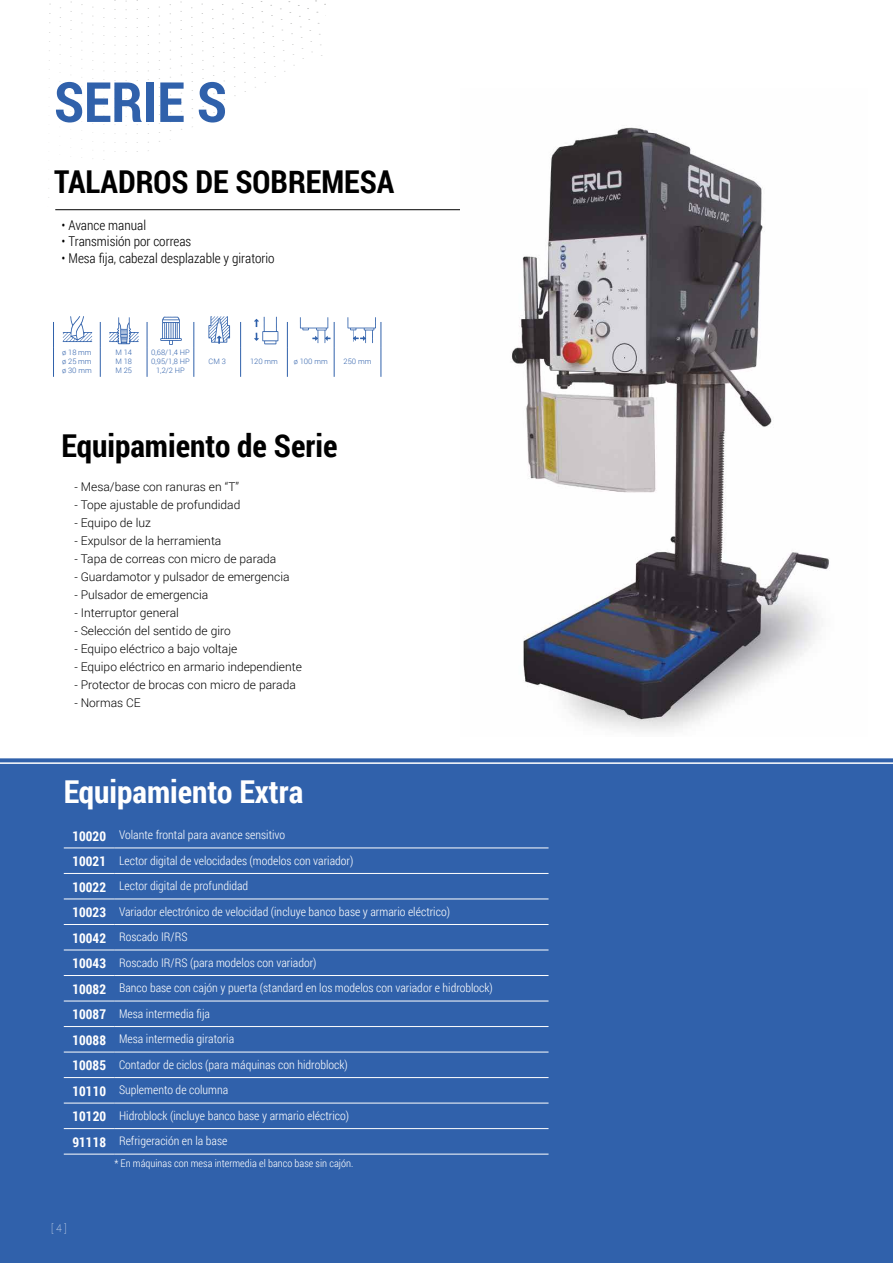
<style>
.page{position:relative;width:893px;height:1263px;background:#fff}
.page>*{position:absolute;margin:0;border:0;box-sizing:border-box;transform-origin:0 0}
.t1{font:700 55.5px "Roboto Condensed";color:#3061ab}
.t2{font:700 31.5px "Roboto Condensed";color:#000}
.t3{font:700 31.5px "Roboto Condensed";color:#fff}
.t4{font:300 13.5px "Roboto Condensed";color:#000}
.t5{font:300 12px/25.5px "Roboto Condensed";color:#fff}
.t6{font:300 12px "Roboto";color:#000}
.t7{font:300 10.5px "Roboto Condensed";color:#fff}
.t8{font:100 10.5px "Roboto";color:#fff}
.t9{font:300 7.5px/9px "Roboto";color:#3061ab;text-align:justify}
.s1{font-weight:700;font-size:13.5px}
</style>
<div class="page">
<div style="left:0;top:758px;width:893px;height:505px;background:#3061ab"></div>
<hr style="left:55px;top:209px;width:442px;height:1px;background:#000">
<hr style="left:0;top:762px;width:893px;height:2px;background:#fff">
<hr style="left:64px;top:873px;width:51px;height:1px;background:#fff">
<hr style="left:115px;top:873px;width:434px;height:1px;background:#fff">
<hr style="left:64px;top:899px;width:51px;height:1px;background:#fff">
<hr style="left:115px;top:899px;width:434px;height:1px;background:#fff">
<hr style="left:64px;top:924px;width:51px;height:1px;background:#fff">
<hr style="left:115px;top:924px;width:434px;height:1px;background:#fff">
<hr style="left:64px;top:950px;width:51px;height:1px;background:#fff">
<hr style="left:115px;top:950px;width:434px;height:1px;background:#fff">
<hr style="left:64px;top:975px;width:51px;height:1px;background:#fff">
<hr style="left:115px;top:975px;width:434px;height:1px;background:#fff">
<hr style="left:64px;top:1001px;width:51px;height:1px;background:#fff">
<hr style="left:115px;top:1001px;width:434px;height:1px;background:#fff">
<hr style="left:64px;top:1026px;width:51px;height:1px;background:#fff">
<hr style="left:115px;top:1026px;width:434px;height:1px;background:#fff">
<hr style="left:64px;top:1052px;width:51px;height:1px;background:#fff">
<hr style="left:115px;top:1052px;width:434px;height:1px;background:#fff">
<hr style="left:64px;top:1077px;width:51px;height:1px;background:#fff">
<hr style="left:115px;top:1077px;width:434px;height:1px;background:#fff">
<hr style="left:64px;top:1103px;width:51px;height:1px;background:#fff">
<hr style="left:115px;top:1103px;width:434px;height:1px;background:#fff">
<hr style="left:64px;top:1128px;width:51px;height:1px;background:#fff">
<hr style="left:115px;top:1128px;width:434px;height:1px;background:#fff">
<hr style="left:64px;top:1154px;width:51px;height:1px;background:#fff">
<hr style="left:115px;top:1154px;width:434px;height:1px;background:#fff">
<hr style="left:64px;top:848px;width:51px;height:1px;background:#fff">
<hr style="left:115px;top:848px;width:434px;height:1px;background:#fff">
<svg style="left:53px;top:322px;width:1px;height:25px"></svg>
<svg style="left:100px;top:322px;width:1px;height:25px"></svg>
<svg style="left:147px;top:322px;width:1px;height:25px"></svg>
<svg style="left:194px;top:322px;width:1px;height:25px"></svg>
<svg style="left:240px;top:322px;width:1px;height:25px"></svg>
<svg style="left:287px;top:322px;width:1px;height:25px"></svg>
<hr style="left:53px;top:347px;width:1px;height:30px;background:#3061ab">
<hr style="left:100px;top:347px;width:1px;height:30px;background:#3061ab">
<hr style="left:147px;top:347px;width:1px;height:30px;background:#3061ab">
<hr style="left:194px;top:347px;width:1px;height:30px;background:#3061ab">
<hr style="left:240px;top:347px;width:1px;height:30px;background:#3061ab">
<hr style="left:287px;top:347px;width:1px;height:30px;background:#3061ab">
<hr style="left:334px;top:347px;width:1px;height:30px;background:#3061ab">
<hr style="left:381px;top:347px;width:1px;height:30px;background:#3061ab">
<svg style="left:63px;top:316px;width:29px;height:26px"></svg>
<svg style="left:109px;top:317px;width:30px;height:27px"></svg>
<svg style="left:160px;top:316px;width:22px;height:29px"></svg>
<svg style="left:208px;top:316px;width:22px;height:28px"></svg>
<svg style="left:254px;top:317px;width:24px;height:27px"></svg>
<svg style="left:300px;top:317px;width:35px;height:30px"></svg>
<svg style="left:347px;top:317px;width:35px;height:30px"></svg>
<img style="left:461px;top:127px;width:368px;height:604px">
<h1 class="t1" style="left:54px;top:63px;width:174px">SERIE S</h1>
<h2 class="t2" style="left:54px;top:160px;width:342px">TALADROS DE SOBREMESA</h2>
<p class="t4" style="left:62px;top:216px;width:86px">• Avance manual</p>
<p class="t4" style="left:62px;top:232px;width:131px">• Transmisión por correas</p>
<p class="t4" style="left:62px;top:248px;width:215px">• Mesa fija, cabezal desplazable y giratorio</p>
<p class="t9" style="left:62px;top:347px;width:31px">ø 18 mm ø 25 mm ø 30 mm</p>
<p class="t9" style="left:115px;top:347px;width:18px">M 14<br>M 18<br>M 25</p>
<p class="t9" style="left:151px;top:347px;width:40px;text-align:center">0,68/1,4 HP<br>0,95/1,8 HP<br>1,2/2 HP</p>
<p class="t9" style="left:209px;top:356px;width:19px">CM 3</p>
<p class="t9" style="left:250px;top:356px;width:29px">120 mm</p>
<p class="t9" style="left:294px;top:356px;width:36px">ø 100 mm</p>
<p class="t9" style="left:344px;top:356px;width:29px">250 mm</p>
<h2 class="t2" style="left:62px;top:424px;width:277px">Equipamiento de Serie</h2>
<p class="t6" style="left:74px;top:479px;width:166px">- Mesa/base con ranuras en “T”</p>
<p class="t6" style="left:74px;top:497px;width:168px">- Tope ajustable de profundidad</p>
<p class="t6" style="left:74px;top:515px;width:78px">- Equipo de luz</p>
<p class="t6" style="left:74px;top:533px;width:149px">- Expulsor de la herramienta</p>
<p class="t6" style="left:74px;top:551px;width:203px">- Tapa de correas con micro de parada</p>
<p class="t6" style="left:74px;top:569px;width:217px">- Guardamotor y pulsador de emergencia</p>
<p class="t6" style="left:74px;top:587px;width:135px">- Pulsador de emergencia</p>
<p class="t6" style="left:74px;top:605px;width:106px">- Interruptor general</p>
<p class="t6" style="left:74px;top:623px;width:158px">- Selección del sentido de giro</p>
<p class="t6" style="left:74px;top:641px;width:165px">- Equipo eléctrico a bajo voltaje</p>
<p class="t6" style="left:74px;top:659px;width:229px">- Equipo eléctrico en armario independiente</p>
<p class="t6" style="left:74px;top:677px;width:223px">- Protector de brocas con micro de parada</p>
<p class="t6" style="left:74px;top:695px;width:68px">- Normas CE</p>
<h2 class="t3" style="left:64px;top:769px;width:241px">Equipamiento Extra</h2>
<p class="t5" style="left:72px;top:822px;width:422px"><span class="s1">10020</span> Volante frontal para avance sensitivo<br><span class="s1">10021</span> Lector digital de velocidades (modelos con variador)<br><span class="s1">10022</span> Lector digital de profundidad<br><span class="s1">10023</span> Variador electrónico de velocidad (incluye banco base y armario eléctrico)<br><span class="s1">10042</span> Roscado IR/RS<br><span class="s1">10043</span> Roscado IR/RS (para modelos con variador)<br><span class="s1">10082</span> Banco base con cajón y puerta (standard en los modelos con variador e hidroblock)<br><span class="s1">10087</span> Mesa intermedia fija<br><span class="s1">10088</span> Mesa intermedia giratoria<br><span class="s1">10085</span> Contador de ciclos (para máquinas con hidroblock)<br><span class="s1">10110</span> Suplemento de columna<br><span class="s1">10120</span> Hidroblock (incluye banco base y armario eléctrico)<br><span class="s1">91118</span> Refrigeración en la base</p>
<p class="t8" style="left:51px;top:1220px;width:17px">[ 4 ]</p>
<p class="t7" style="left:114px;top:1156px;width:240px">* En máquinas con mesa intermedia el banco base sin cajón.</p>
</div>
